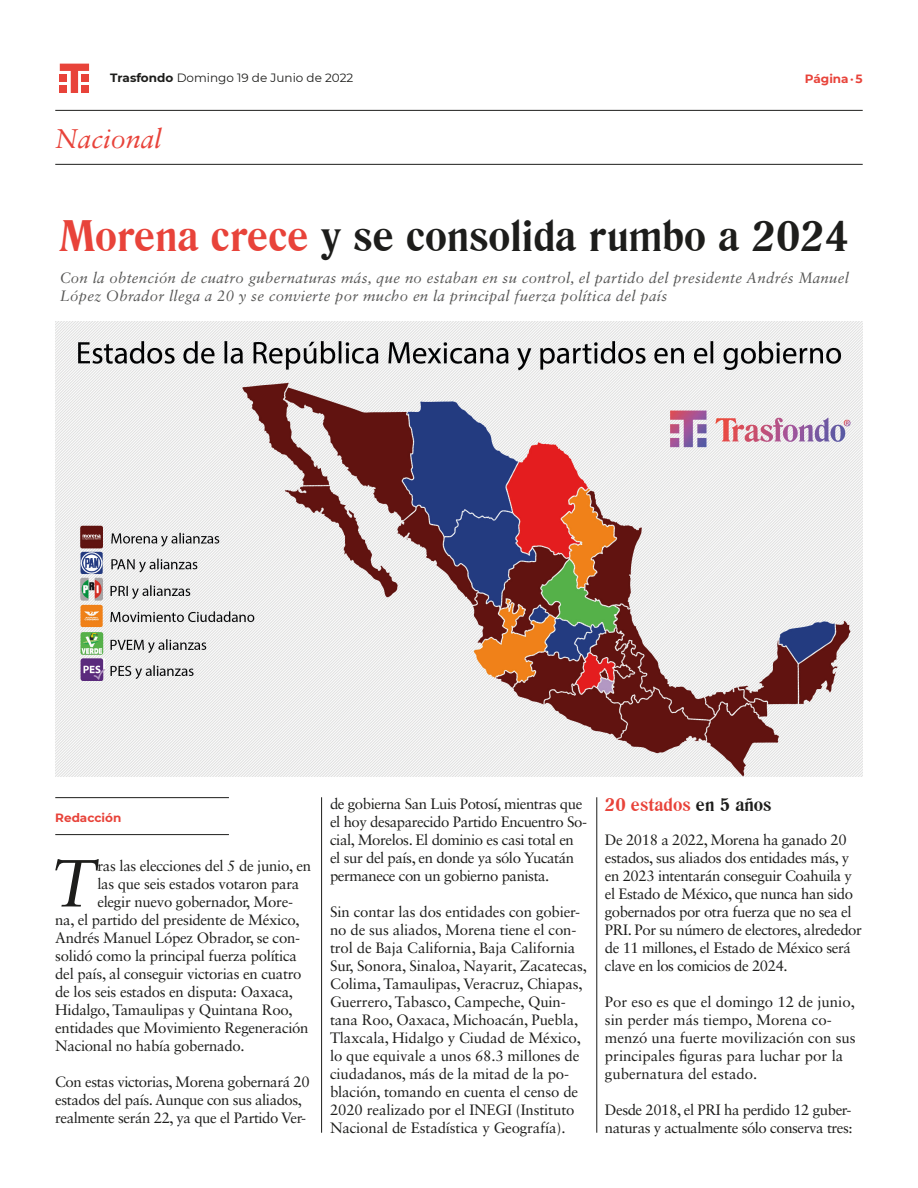
<style>
.page{position:relative;width:918px;height:1188px;background:#fff}
.page>*{position:absolute;margin:0;border:0;box-sizing:border-box;transform-origin:0 0}
.t1{font:italic 66.6px "Sabon LT Std";color:#1d1d1b}
.t2{font:700 42px "Romana BT";color:#1d1d1b}
.t3{font:italic 27px "Sabon LT Std";color:#e8433a}
.t4{font:700 18px "Romana BT";color:#e8433a}
.t5{font:15px/18px "Sabon LT Std";letter-spacing:-.02em;color:#1d1d1b}
.t6{font:italic 15px/18px "Sabon LT Std";letter-spacing:.02em;color:#575756}
.t7{font:15px/18px "Sabon LT Std";color:#1d1d1b}
.t8{font:12px "Montserrat";color:#1d1d1b}
.AUTOR{font:700 12px "Montserrat";color:#e8433a}
.s1{font-weight:700}
.s2{color:#e8433a}
.s3{color:#1d1d1b}
</style>
<div class="page">
<hr style="left:55px;top:797px;width:174px;height:1px;background:#1d1d1b">
<hr style="left:55px;top:834px;width:174px;height:1px;background:#1d1d1b">
<hr style="left:55px;top:110px;width:808px;height:1px;background:#1d1d1b">
<hr style="left:55px;top:164px;width:808px;height:1px;background:#1d1d1b">
<svg style="left:60px;top:64px;width:29px;height:29px"></svg>
<div style="left:60px;top:86px;width:7px;height:7px;background:#e8433a"></div>
<div style="left:60px;top:75px;width:7px;height:7px;background:#e8433a"></div>
<div style="left:82px;top:86px;width:7px;height:7px;background:#e8433a"></div>
<div style="left:82px;top:75px;width:7px;height:7px;background:#e8433a"></div>
<img style="left:55px;top:322px;width:808px;height:455px">
<hr style="left:321px;top:797px;width:1px;height:336px;background:#1d1d1b">
<hr style="left:596px;top:797px;width:1px;height:336px;background:#1d1d1b">
<p class="t8" style="left:110px;top:70px;width:245px"><span class="s1">Trasfondo</span> Domingo 19 de Junio de 2022</p>
<p class="AUTOR" style="left:805px;top:70px;width:59px">Página · 5</p>
<p class="t3" style="left:55px;top:123px;width:108px">Nacional</p>
<p class="t2" style="left:60px;top:210px;width:791px"><span class="s2">Morena crece</span> y se consolida rumbo a 2024</p>
<p class="t6" style="left:60px;top:269px;width:791px">Con la obtención de cuatro gubernaturas más, que no estaban en su control, el partido del presidente Andrés Manuel<br>López Obrador llega a 20 y se convierte por mucho en la principal fuerza política del país</p>
<p class="AUTOR" style="left:55px;top:809px;width:68px">Redacción</p>
<p class="t1" style="left:51px;top:845px;width:46px">T</p>
<p class="t5" style="left:97px;top:856px;width:215px">ras las elecciones del 5 de junio, en</p>
<p class="t5" style="left:97px;top:874px;width:204px">las que seis estados votaron para</p>
<p class="t5" style="left:97px;top:892px;width:197px">elegir nuevo gobernador, More-</p>
<p class="t5" style="left:55px;top:910px;width:246px">na, el partido del presidente de México,</p>
<p class="t5" style="left:55px;top:928px;width:246px">Andrés Manuel López Obrador, se con-</p>
<p class="t5" style="left:55px;top:946px;width:243px">solidó como la principal fuerza política</p>
<p class="t5" style="left:55px;top:964px;width:248px">del país, al conseguir victorias en cuatro</p>
<p class="t5" style="left:55px;top:982px;width:239px">de los seis estados en disputa: Oaxaca,</p>
<p class="t5" style="left:55px;top:1000px;width:239px">Hidalgo, Tamaulipas y Quintana Roo,</p>
<p class="t5" style="left:55px;top:1018px;width:255px">entidades que Movimiento Regeneración</p>
<p class="t5" style="left:55px;top:1036px;width:191px">Nacional no había gobernado.</p>
<p class="t5" style="left:55px;top:1072px;width:256px">Con estas victorias, Morena gobernará 20 estados del país. Aunque con sus aliados, realmente serán 22, ya que el Partido Ver-</p>
<p class="t5" style="left:330px;top:794px;width:259px">de gobierna San Luis Potosí, mientras que el hoy desaparecido Partido Encuentro So&shy;cial, Morelos. El dominio es casi total en el sur del país, en donde ya sólo Yucatán permanece con un gobierno panista.</p>
<p class="t5" style="left:330px;top:902px;width:258px">Sin contar las dos entidades con gobier&shy;no de sus aliados, Morena tiene el con&shy;trol de Baja California, Baja California Sur, Sonora, Sinaloa, Nayarit, Zacatecas, Colima, Tamaulipas, Veracruz, Chiapas, Guerrero, Tabasco, Campeche, Quin&shy;tana Roo, Oaxaca, Michoacán, Puebla, Tlaxcala, Hidalgo y Ciudad de México, lo que equivale a unos 68.3 millones de ciudadanos, más de la mitad de la po&shy;blación, tomando en cuenta el censo de 2020 realizado por el INEGI (Instituto Nacional de Estadística y Geografía).</p>
<p class="t4" style="left:605px;top:794px;width:168px">20 estados <span class="s3">en 5 años</span></p>
<p class="t5" style="left:605px;top:830px;width:259px">De 2018 a 2022, Morena ha ganado 20 estados, sus aliados dos entidades más, y en 2023 intentarán conseguir Coahuila y el Estado de México, que nunca han sido gobernados por otra fuerza que no sea el PRI. Por su número de electores, alrededor de 11 millones, el Estado de México será clave en los comicios de 2024.</p>
<p class="t7" style="left:605px;top:992px;width:252px">Por eso es que el domingo 12 de junio, sin perder más tiempo, Morena co&shy;menzó una fuerte movilización con sus principales figuras para luchar por la gubernatura del estado.</p>
<p class="t5" style="left:605px;top:1100px;width:249px">Desde 2018, el PRI ha perdido 12 guber&shy;naturas y actualmente sólo conserva tres:</p>
</div>
